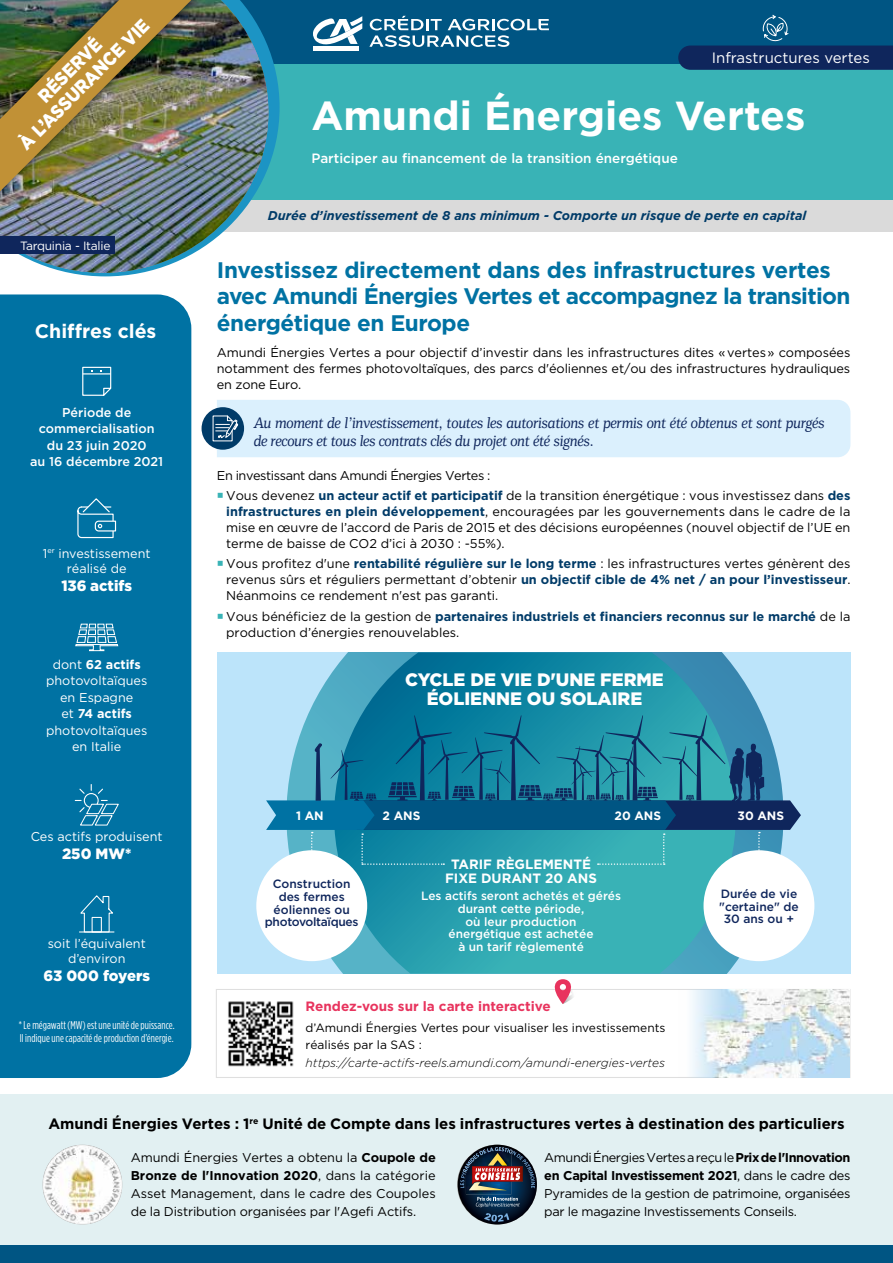
<style>
.page{position:relative;width:893px;height:1263px;background:#fff}
.page>*{position:absolute;margin:0;border:0;box-sizing:border-box;transform-origin:0 0}
.t1{font:700 40.5px "Gotham";color:#fff}
.t2{font:700 22.5px/26.2px "Gotham";letter-spacing:-.025em;color:#0072a3}
.t3{font:700 19.5px "Gotham";color:#fff}
.t4{font:900 18.75px/20.2px "Gotham";color:#fff;text-align:center;scale:.9 1}
.t5{font:900 18px/19.5px "Gotham";color:#fff;text-align:center}
.t6{font:italic 15px/18px "Mediator Serif Web";letter-spacing:-.03em;color:#0f265c;scale:.9 1}
.t7{font:700 15px "Gotham";color:#000}
.t8{font:900 15px "Gotham";color:#fff}
.t9{font:15px "Gotham";color:#fff}
.t10{font:500 13.5px "Gotham";color:#fff}
.t11{font:700 13.5px "Gotham";color:#e8345e}
.t12{font:700 13.5px/13.5px "Gotham";color:#fff;text-align:center}
.t13{font:12.75px/16px "Gotham";letter-spacing:-.01em;color:#000;text-align:justify}
.t14{font:12.75px/16.5px "Gotham";color:#fff;text-align:center}
.t15{font:italic 700 12.75px "Gotham";color:#003b68}
.t16{font:500 12.75px/16.5px "Gotham";color:#fff;text-align:center}
.t17{font:12.75px "Gotham";letter-spacing:-.03em;color:#000}
.t18{font:700 12.15px "Gotham";color:#fff}
.t19{font:500 12px/12.8px "Gotham";color:#fff;text-align:center}
.t20{font:500 12px/12.8px "Gotham";color:#0f265c;text-align:center}
.t21{font:12px/16.5px "Gotham";color:#000}
.t22{font:italic 300 12px "Gotham";color:#000}
.t23{font:12px "Gotham";letter-spacing:-.02em;color:#fff}
.t24{font:11.25px/13.5px "Gotham Condensed";letter-spacing:.005em;color:#fff}
.s1{font-weight:700}
.s2{color:#39b3b6}
.s3{font-weight:700;color:#003b68}
</style>
<div class="page">
<div style="left:0;top:1094px;width:893px;height:158px;background:#e2f0f2"></div>
<div style="left:0;top:0;width:893px;height:232px;background:#dadada"></div>
<div style="left:0;top:0;width:893px;height:200px;background:#39b3b6"></div>
<div style="left:0;top:0;width:893px;height:64px;background:#005583"></div>
<svg style="left:71px;top:47px;width:209px;height:229px"></svg>
<img style="left:0;top:0;width:268px;height:273px">
<div style="left:0;top:237px;width:115px;height:17px;background:#0f265c"></div>
<div style="left:0;top:294px;width:191px;height:784px;background:#0072a3"></div>
<div style="left:0;top:1246px;width:893px;height:17px;background:#005583"></div>
<img style="left:43px;top:1145px;width:79px;height:79px;border-radius:39px">
<img style="left:458px;top:1145px;width:79px;height:79px">
<div style="left:216px;top:989px;width:634px;height:89px;border:1px solid #dfdfdf"></div>
<svg style="left:549px;top:979px;width:33px;height:25px"></svg>
<img style="left:678px;top:989px;width:172px;height:88px">
<img style="left:228px;top:1001px;width:66px;height:66px">
<svg style="left:678px;top:14px;width:215px;height:56px"></svg>
<div style="left:218px;top:652px;width:632px;height:321px;background:#bce4fa"></div>
<svg style="left:286px;top:652px;width:497px;height:321px;background:#a6d6ee"></svg>
<svg style="left:334px;top:652px;width:402px;height:321px;background:#2a9bae"></svg>
<div style="left:256px;top:850px;width:111px;height:111px;background:#fff;border-radius:50%"></div>
<div style="left:703px;top:850px;width:111px;height:111px;background:#fff;border-radius:50%"></div>
<svg style="left:266px;top:715px;width:535px;height:173px;background:#3690aa"></svg>
<div style="left:202px;top:407px;width:42px;height:43px;background:#003b68;border-radius:50%"></div>
<div style="left:212px;top:400px;width:638px;height:57px;background:#dbf0fd"></div>
<div style="left:0;top:0;width:222px;height:224px;background:#000;opacity:.8"></div>
<img style="left:0;top:0;width:191px;height:191px">
<hr style="left:313px;top:47px;width:46px;height:4px;background:#fff">
<svg style="left:313px;top:16px;width:49px;height:31px"></svg>
<svg style="left:369px;top:16px;width:180px;height:31px"></svg>
<svg style="left:82px;top:366px;width:30px;height:31px"></svg>
<svg style="left:77px;top:497px;width:40px;height:42px;background:#2988b1"></svg>
<svg style="left:75px;top:602px;width:44px;height:49px;background:#2e8bb3"></svg>
<svg style="left:74px;top:783px;width:46px;height:43px;background:#2184ae"></svg>
<svg style="left:79px;top:893px;width:36px;height:40px"></svg>
<h3 class="t4" style="left:1px;top:125px;width:196px;rotate:-45deg">RÉSERVÉ<br>À L’ASSURANCE VIE</h3>
<p class="t23" style="left:20px;top:239px;width:92px">Tarquinia - Italie</p>
<h3 class="t3" style="left:35px;top:320px;width:123px">Chiffres clés</h3>
<p class="t16" style="left:30px;top:403px;width:135px">Période de commercialisation du 23 juin 2020<br>au 16 décembre 2021</p>
<p class="t14" style="left:43px;top:545px;width:109px;line-height:15.3px">1<sup>er</sup> investissement réalisé de</p>
<p class="t8" style="left:61px;top:575px;width:72px">136 actifs</p>
<p class="t14" style="left:46px;top:656px;width:103px">dont <span class="s1">62 actifs </span>photovoltaïques en Espagne<br>et <span class="s1">74 actifs </span>photovoltaïques en Italie</p>
<p class="t14" style="left:31px;top:828px;width:133px">Ces actifs produisent</p>
<p class="t8" style="left:62px;top:843px;width:71px">250 MW*</p>
<p class="t14" style="left:48px;top:935px;width:100px;line-height:15.3px">soit l’équivalent d’environ</p>
<p class="t8" style="left:43px;top:965px;width:108px">63 000 foyers</p>
<p class="t24" style="left:19px;top:1018px;width:157px">* Le mégawatt (MW) est une unité de puissance.<br>Il indique une capacité de production d’énergie.</p>
<p class="t9" style="left:712px;top:50px;width:160px">Infrastructures vertes</p>
<h1 class="t1" style="left:311px;top:92px;width:495px">Amundi Énergies Vertes</h1>
<p class="t10" style="left:311px;top:151px;width:368px">Participer au financement de la transition énergétique</p>
<p class="t15" style="left:268px;top:208px;width:540px">Durée d’investissement de 8 ans minimum - Comporte un risque de perte en capital</p>
<h2 class="t2" style="left:217px;top:256px;width:635px">Investissez directement dans des infrastructures vertes avec Amundi Énergies Vertes et accompagnez la transition énergétique en Europe</h2>
<p class="t13" style="left:217px;top:344px;width:635px">Amundi Énergies Vertes a pour objectif d’investir dans les infrastructures dites «vertes» composées notamment des fermes photovoltaïques, des parcs d'éoliennes et/ou des infrastructures hydrauliques en zone Euro.</p>
<p class="t6" style="left:253px;top:414px;width:636px">Au moment de l’investissement, toutes les autorisations et permis ont été obtenus et sont purgés de recours et tous les contrats clés du projet ont été signés.</p>
<p class="t17" style="left:217px;top:468px;width:275px">En investissant dans Amundi Énergies Vertes :</p>
<p class="t13" style="left:226px;top:487px;width:626px;text-indent:-9px"><span class="s2">○</span> Vous devenez <span class="s3">un acteur actif et participatif</span> de la transition énergétique : vous investissez dans <span class="s3">des infrastructures en plein développement</span>, encouragées par les gouvernements dans le cadre de la mise en œuvre de l’accord de Paris de 2015 et des décisions européennes (nouvel objectif de l’UE en terme de baisse de CO2 d’ici à 2030 : -55%).</p>
<p class="t13" style="left:226px;top:555px;width:626px;text-indent:-9px"><span class="s2">○</span> Vous profitez d'une <span class="s3">rentabilité régulière sur le long terme</span> : les infrastructures vertes génèrent des revenus sûrs et réguliers permettant d’obtenir <span class="s3">un objectif cible de 4% net / an pour l’investisseur</span>.<br>Néanmoins ce rendement n'est pas garanti.</p>
<p class="t13" style="left:226px;top:608px;width:626px;text-indent:-9px"><span class="s2">○</span> Vous bénéficiez de la gestion de <span class="s3">partenaires industriels et financiers reconnus sur le marché</span> de la production d’énergies renouvelables.</p>
<h3 class="t5" style="left:405px;top:669px;width:260px">CYCLE DE VIE D'UNE FERME<br>ÉOLIENNE OU SOLAIRE</h3>
<p class="t18" style="left:296px;top:808px;width:29px">1 AN</p>
<p class="t18" style="left:383px;top:808px;width:39px">2 ANS</p>
<p class="t18" style="left:615px;top:808px;width:48px">20 ANS</p>
<p class="t18" style="left:737px;top:808px;width:48px">30 ANS</p>
<p class="t12" style="left:445px;top:857px;width:153px">TARIF RÈGLEMENTÉ<br>FIXE DURANT 20 ANS</p>
<p class="t19" style="left:421px;top:889px;width:201px">Les actifs seront achetés et gérés durant cette période,<br>où leur production<br>énergétique est achetée<br>à un tarif règlementé</p>
<p class="t20" style="left:265px;top:877px;width:95px">Construction des fermes éoliennes ou photovoltaïques</p>
<p class="t20" style="left:719px;top:887px;width:81px">Durée de vie "certaine" de<br>30 ans ou +</p>
<p class="t11" style="left:306px;top:999px;width:247px">Rendez-vous sur la carte interactive</p>
<p class="t21" style="left:306px;top:1019px;width:361px">d’Amundi Énergies Vertes pour visualiser les investissements réalisés par la SAS :</p>
<p class="t22" style="left:306px;top:1056px;width:361px">https://carte-actifs-reels.amundi.com/amundi-energies-vertes</p>
<p class="t7" style="left:48px;top:1115px;width:798px">Amundi Énergies Vertes : 1<sup>re</sup> Unité de Compte dans les infrastructures vertes à destination des particuliers</p>
<p class="t13" style="left:131px;top:1148px;width:307px;line-height:18px">Amundi Énergies Vertes a obtenu la <span class="s1">Coupole de Bronze de l'Innovation 2020</span>, dans la catégorie Asset Management, dans le cadre des Coupoles de la Distribution organisées par l'Agefi Actifs.</p>
<p class="t13" style="left:544px;top:1148px;width:308px;line-height:18px">Amundi Énergies Vertes a reçu le <span class="s1">Prix de l'Innovation en Capital Investissement 2021</span>, dans le cadre des Pyramides de la gestion de patrimoine, organisées par le magazine Investissements Conseils.</p>
</div>
